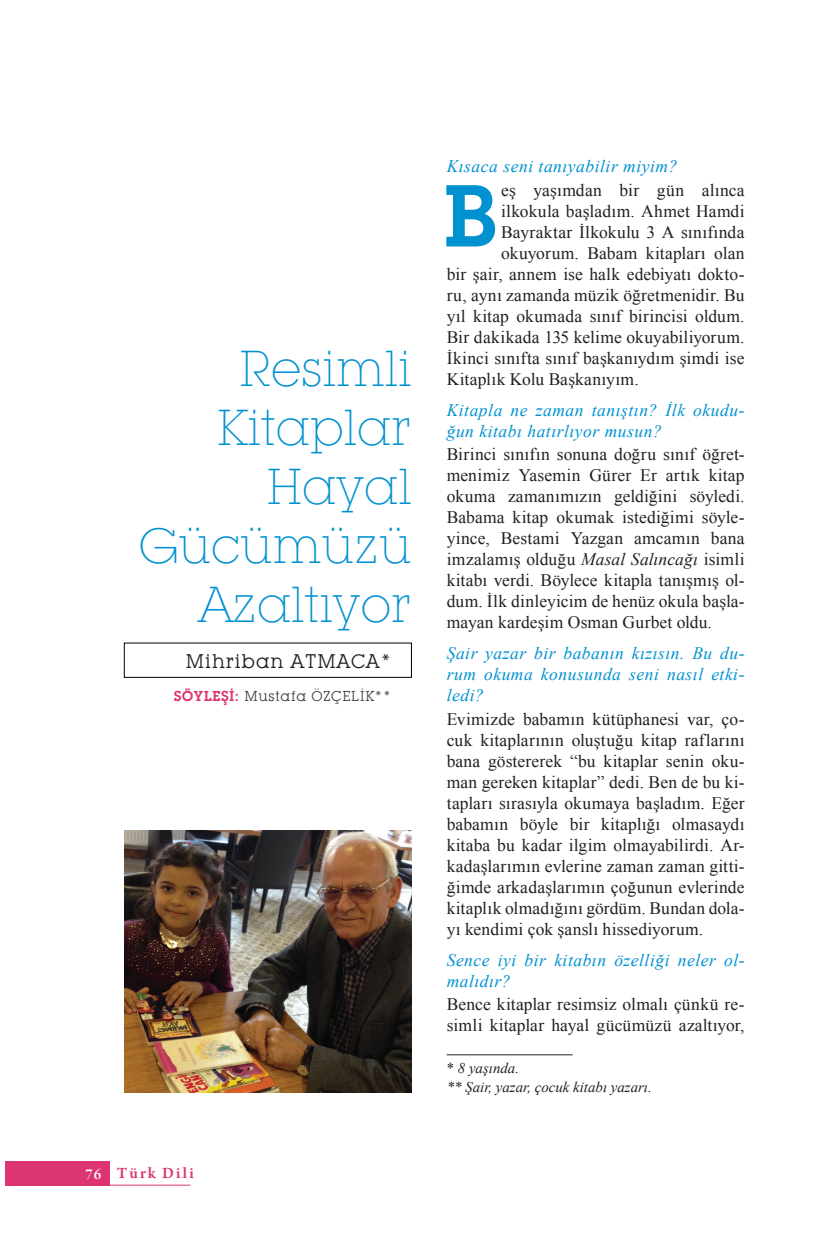
<style>
.page{position:relative;width:819px;height:1241px;background:#fff}
.page>*{position:absolute;margin:0;border:0;box-sizing:border-box;transform-origin:0 0}
.Baslik{font:600 86.1px "Lubalin Graph";color:#0091d1}
.Baslik-2{font:300 49px/58.8px "Lubalin Graph IT Cby BT Xtra";color:#0091d1;text-align:right}
.HAMZA_ZÜLFİKAR{font:19.25px "Lubalin Graph IT Cby BT";letter-spacing:.05em;color:#231f20}
.t1{font:17.5px/21px "Times New Roman";letter-spacing:.01em;color:#231f20;text-align:justify}
.Sorular{font:italic 17.5px/21px "Times New Roman";letter-spacing:.03em;color:#0091d1}
.t2{font:600 16.62px "Arno Pro";letter-spacing:.125em;color:#dd3472}
.Dipnot{font:italic 14.88px "Times New Roman";color:#231f20}
.HAMZA_ZÜLFİKAR-2{font:14px "Lubalin Graph IT Cby BT";letter-spacing:.05em;color:#3e3e3f}
.s1{font-family:"Lubalin Graph";font-weight:600;color:#dd3472}
.s2{font-family:"Arno Pro Smbd Display";font-weight:400;font-size:16.1px;color:#fff}
.s3{font-style:italic}
.s4{font-style:normal}
</style>
<div class="page">
<div style="left:5px;top:1160px;width:104px;height:25px;background:#dd3472"></div>
<hr style="left:109px;top:1184px;width:81px;height:1px;background:#dd3472">
<hr style="left:446px;top:1054px;width:126px;height:1px;background:#231f20">
<img style="left:124px;top:830px;width:287px;height:261px">
<p class="Baslik-2" style="left:139px;top:339px;width:274px">Resimli<br>Kitaplar<br>Hayal<br>Gücümüzü<br>Azaltıyor</p>
<p class="HAMZA_ZÜLFİKAR" style="left:186px;top:649px;width:207px">Mihriban ATMACA*</p>
<p class="HAMZA_ZÜLFİKAR-2" style="left:174px;top:687px;width:218px"><span class="s1">SÖYLEŞİ:</span> Mustafa ÖZÇELİK**</p>
<p class="t2" style="left:85px;top:1163px;width:110px"><span class="s2">76</span> Türk Dili</p>
<p class="Sorular" style="left:446px;top:155px;width:232px">Kısaca seni tanıyabilir miyim?</p>
<p class="t1" style="left:501px;top:179px;width:245px">eş yaşımdan bir gün alınca</p>
<p class="t1" style="left:501px;top:200px;width:245px">ilkokula başladım. Ahmet Hamdi</p>
<p class="t1" style="left:501px;top:221px;width:245px">Bayraktar İlkokulu 3 A sınıfında</p>
<p class="t1" style="left:501px;top:242px;width:245px">okuyorum. Babam kitapları olan</p>
<p class="t1" style="left:446px;top:263px;width:299px">bir şair, annem ise halk edebiyatı dokto-</p>
<p class="t1" style="left:446px;top:284px;width:299px">ru, aynı zamanda müzik öğretmenidir. Bu</p>
<p class="t1" style="left:446px;top:305px;width:299px">yıl kitap okumada sınıf birincisi oldum.</p>
<p class="t1" style="left:446px;top:326px;width:299px">Bir dakikada 135 kelime okuyabiliyorum.</p>
<p class="t1" style="left:446px;top:347px;width:299px">İkinci sınıfta sınıf başkanıydım şimdi ise</p>
<p class="t1" style="left:446px;top:368px;width:193px">Kitaplık Kolu Başkanıyım.</p>
<p class="Sorular" style="left:446px;top:399px;width:299px">Kitapla ne zaman tanıştın? İlk okudu&shy;ğun kitabı hatırlıyor musun?</p>
<p class="t1" style="left:446px;top:443px;width:299px">Birinci sınıfın sonuna doğru sınıf öğret&shy;menimiz Yasemin Gürer Er artık kitap okuma zamanımızın geldiğini söyledi.<br>Babama kitap okumak istediğimi söyle&shy;yince, Bestami Yazgan amcamın bana imzalamış olduğu <span class="s3">Masal Salıncağı</span> isimli kitabı verdi. Böylece kitapla tanışmış ol&shy;dum. İlk dinleyicim de henüz okula başla&shy;mayan kardeşim Osman Gurbet oldu.</p>
<p class="Sorular" style="left:446px;top:642px;width:299px;text-align:justify">Şair yazar bir babanın kızısın. Bu du&shy;rum okuma konusunda seni nasıl etki&shy;ledi?</p>
<p class="t1" style="left:446px;top:708px;width:299px">Evimizde babamın kütüphanesi var, ço&shy;cuk kitaplarının oluştuğu kitap raflarını bana göstererek “bu kitaplar senin oku&shy;man gereken kitaplar” dedi. Ben de bu ki&shy;tapları sırasıyla okumaya başladım. Eğer babamın böyle bir kitaplığı olmasaydı kitaba bu kadar ilgim olmayabilirdi. Ar&shy;kadaşlarımın evlerine zaman zaman gitti&shy;ğimde arkadaşlarımın çoğunun evlerinde kitaplık olmadığını gördüm. Bundan dola&shy;yı kendimi çok şanslı hissediyorum.</p>
<p class="Sorular" style="left:446px;top:948px;width:299px">Sence iyi bir kitabın özelliği neler ol&shy;malıdır?</p>
<p class="t1" style="left:446px;top:993px;width:299px">Bence kitaplar resimsiz olmalı çünkü re&shy;simli kitaplar hayal gücümüzü azaltıyor,</p>
<p class="Baslik" style="left:444px;top:158px;width:53px">B</p>
<p class="Dipnot" style="left:446px;top:1057px;width:74px"><span class="s4">*</span> 8 yaşında.</p>
<p class="Dipnot" style="left:446px;top:1076px;width:206px">** Şair, yazar, çocuk kitabı yazarı.</p>
</div>
